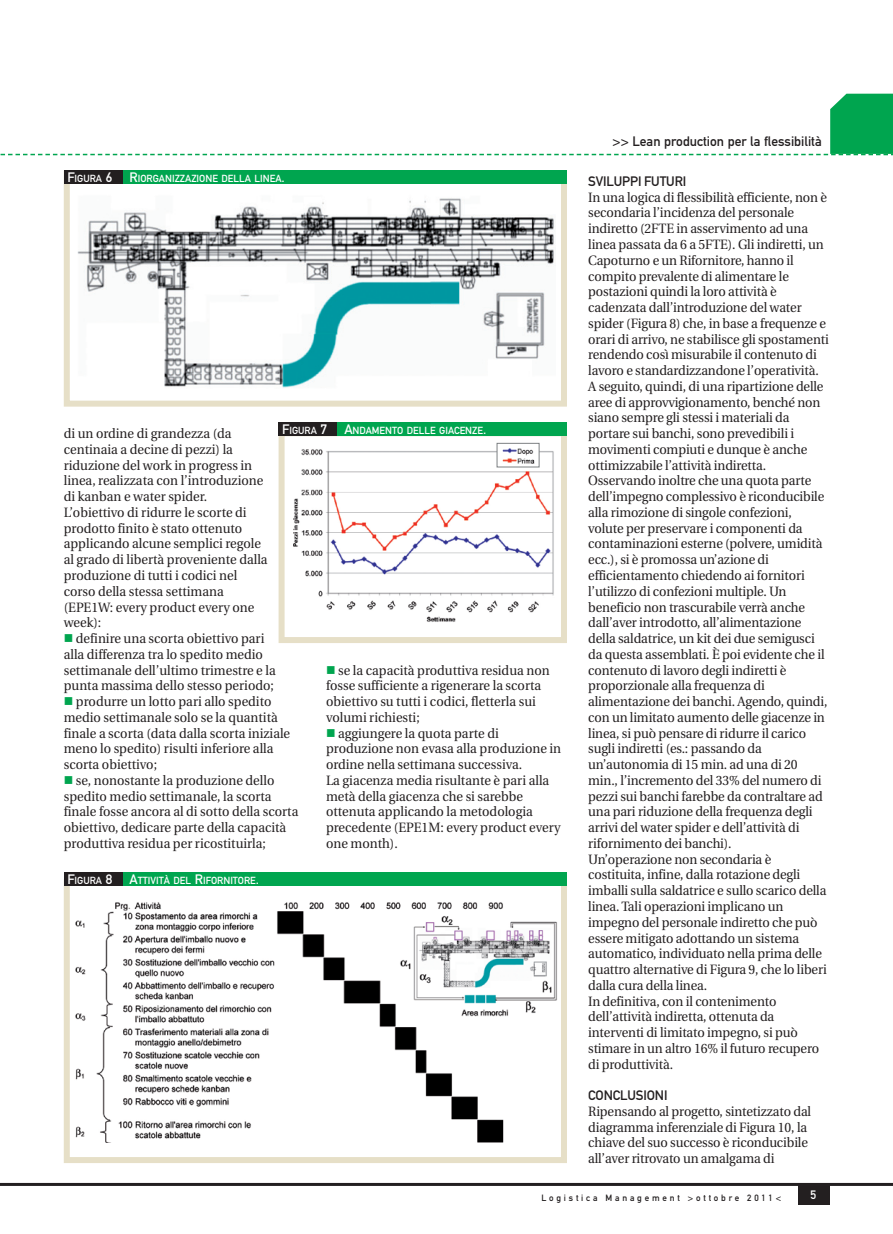
<style>
.page{position:relative;width:893px;height:1234px;background:#fff}
.page>*{position:absolute;margin:0;border:0;box-sizing:border-box;transform-origin:0 0}
._03_testo-ok{font:13.5px/15.8px "Utopia";letter-spacing:-.01em;color:#231f20;scale:.95 1}
._03_TITOLETTO-OK{font:13.5px "DIN Mittelschrift";color:#231f20}
.t1{font:12px "DIN Mittelschrift Alternate";color:#fff}
.DIDA_FIGURA{font:10.2px "DIN Mittelschrift";color:#fff}
.t2{font:9px "DIN Mittelschrift Alternate";letter-spacing:.31em;color:#231f20}
.s1{font-size:13.5px}
.s2{color:#00a54f}
</style>
<div class="page">
<div style="left:798px;top:1184px;width:31px;height:20px;background:#231f20"></div>
<hr style="left:0;top:1182px;width:893px;height:3px;background:#231f20">
<svg style="left:0;top:94px;width:893px;height:61px"></svg>
<div style="left:64px;top:170px;width:503px;height:236px;border:6px solid #e6dfc7"></div>
<div style="left:64px;top:170px;width:503px;height:14px;background:#00a54f"></div>
<div style="left:64px;top:170px;width:58px;height:14px;background:#231f20"></div>
<div style="left:64px;top:879px;width:503px;height:283px;border:6px solid #e6dfc7"></div>
<div style="left:64px;top:872px;width:503px;height:14px;background:#00a54f"></div>
<div style="left:64px;top:872px;width:58px;height:14px;background:#231f20"></div>
<img style="left:75px;top:902px;width:482px;height:239px">
<img style="left:77px;top:198px;width:477px;height:190px">
<div style="left:279px;top:430px;width:288px;height:213px;border:6px solid #e6dfc7"></div>
<div style="left:279px;top:422px;width:288px;height:13px;background:#00a54f"></div>
<div style="left:279px;top:422px;width:58px;height:13px;background:#231f20"></div>
<img style="left:293px;top:445px;width:261px;height:177px">
<div style="left:497px;top:443px;width:42px;height:24px;background:#fff;border:1px solid #7d8183"></div>
<img style="left:502px;top:448px;width:33px;height:15px">
<p class="DIDA_FIGURA" style="left:67px;top:172px;width:46px"><span class="s1">F</span>IGURA <span class="s1">6</span></p>
<p class="DIDA_FIGURA" style="left:130px;top:172px;width:157px"><span class="s1">R</span>IORGANIZZAZIONE DELLA LINEA<span class="s1">.</span></p>
<p class="DIDA_FIGURA" style="left:282px;top:424px;width:46px"><span class="s1">F</span>IGURA <span class="s1">7</span></p>
<p class="DIDA_FIGURA" style="left:344px;top:424px;width:143px"><span class="s1">A</span>NDAMENTO DELLE GIACENZE<span class="s1">.</span></p>
<p class="_03_testo-ok" style="left:64px;top:426px;width:216px">di un ordine di grandezza (da centinaia a decine di pezzi) la riduzione del work in progress in linea, realizzata con l’introduzione di kanban e water spider.<br>L’obiettivo di ridurre le scorte di prodotto finito è stato ottenuto applicando alcune semplici regole al grado di libertà proveniente dalla produzione di tutti i codici nel corso della stessa settimana (EPE1W: every product every one week):</p>
<p class="_03_testo-ok" style="left:64px;top:630px;width:225px"><span class="s2">■</span> definire una scorta obiettivo pari alla differenza tra lo spedito medio settimanale dell’ultimo trimestre e la punta massima dello stesso periodo;</p>
<p class="_03_testo-ok" style="left:64px;top:693px;width:240px"><span class="s2">■</span> produrre un lotto pari allo spedito medio settimanale solo se la quantità finale a scorta (data dalla scorta iniziale meno lo spedito) risulti inferiore alla scorta obiettivo;</p>
<p class="_03_testo-ok" style="left:64px;top:772px;width:248px"><span class="s2">■</span> se, nonostante la produzione dello spedito medio settimanale, la scorta finale fosse ancora al di sotto della scorta obiettivo, dedicare parte della capacità produttiva residua per ricostituirla;</p>
<p class="_03_testo-ok" style="left:326px;top:662px;width:237px"><span class="s2">■</span> se la capacità produttiva residua non fosse sufficiente a rigenerare la scorta obiettivo su tutti i codici, fletterla sui volumi richiesti;</p>
<p class="_03_testo-ok" style="left:326px;top:725px;width:249px"><span class="s2">■</span> aggiungere la quota parte di produzione non evasa alla produzione in ordine nella settimana successiva.</p>
<p class="_03_testo-ok" style="left:326px;top:772px;width:248px">La giacenza media risultante è pari alla metà della giacenza che si sarebbe ottenuta applicando la metodologia precedente (EPE1M: every product every one month).</p>
<p class="DIDA_FIGURA" style="left:67px;top:874px;width:46px"><span class="s1">F</span>IGURA <span class="s1">8</span></p>
<p class="DIDA_FIGURA" style="left:130px;top:874px;width:131px"><span class="s1">A</span>TTIVITÀ DEL <span class="s1">R</span>IFORNITORE<span class="s1">.</span></p>
<p class="_03_TITOLETTO-OK" style="left:613px;top:134px;width:211px">&gt;&gt; Lean production per la flessibilità</p>
<p class="_03_TITOLETTO-OK" style="left:588px;top:173px;width:99px">SVILUPPI FUTURI</p>
<p class="_03_testo-ok" style="left:588px;top:189px;width:255px">In una logica di flessibilità efficiente, non è secondaria l’incidenza del personale indiretto (2FTE in asservimento ad una linea passata da 6 a 5FTE). Gli indiretti, un Capoturno e un Rifornitore, hanno il compito prevalente di alimentare le postazioni quindi la loro attività è cadenzata dall’introduzione del water spider (Figura 8) che, in base a frequenze e orari di arrivo, ne stabilisce gli spostamenti rendendo così misurabile il contenuto di lavoro e standardizzandone l’operatività.<br>A seguito, quindi, di una ripartizione delle aree di approvvigionamento, benché non siano sempre gli stessi i materiali da portare sui banchi, sono prevedibili i movimenti compiuti e dunque è anche ottimizzabile l’attività indiretta.<br>Osservando inoltre che una quota parte dell’impegno complessivo è riconducibile alla rimozione di singole confezioni, volute per preservare i componenti da contaminazioni esterne (polvere, umidità ecc.), si è promossa un’azione di efficientamento chiedendo ai fornitori l’utilizzo di confezioni multiple. Un beneficio non trascurabile verrà anche dall’aver introdotto, all’alimentazione della saldatrice, un kit dei due semigusci da questa assemblati. È poi evidente che il contenuto di lavoro degli indiretti è proporzionale alla frequenza di alimentazione dei banchi. Agendo, quindi, con un limitato aumento delle giacenze in linea, si può pensare di ridurre il carico sugli indiretti (es.: passando da un’autonomia di 15 min. ad una di 20 min., l’incremento del 33% del numero di pezzi sui banchi farebbe da contraltare ad una pari riduzione della frequenza degli arrivi del water spider e dell’attività di rifornimento dei banchi).</p>
<p class="_03_testo-ok" style="left:588px;top:851px;width:253px">Un’operazione non secondaria è costituita, infine, dalla rotazione degli imballi sulla saldatrice e sullo scarico della linea. Tali operazioni implicano un impegno del personale indiretto che può essere mitigato adottando un sistema automatico, individuato nella prima delle quattro alternative di Figura 9, che lo liberi dalla cura della linea.</p>
<p class="_03_testo-ok" style="left:588px;top:993px;width:245px">In definitiva, con il contenimento dell’attività indiretta, ottenuta da interventi di limitato impegno, si può stimare in un altro 16% il futuro recupero di produttività.</p>
<p class="_03_TITOLETTO-OK" style="left:588px;top:1087px;width:81px">CONCLUSIONI</p>
<p class="_03_testo-ok" style="left:588px;top:1103px;width:236px">Ripensando al progetto, sintetizzato dal diagramma inferenziale di Figura 10, la chiave del suo successo è riconducibile all’aver ritrovato un amalgama di</p>
<p class="t2" style="left:541px;top:1191px;width:241px">Logistica Management &gt;ottobre 2011&lt;</p>
<p class="t1" style="left:810px;top:1187px;width:7px">5</p>
</div>
